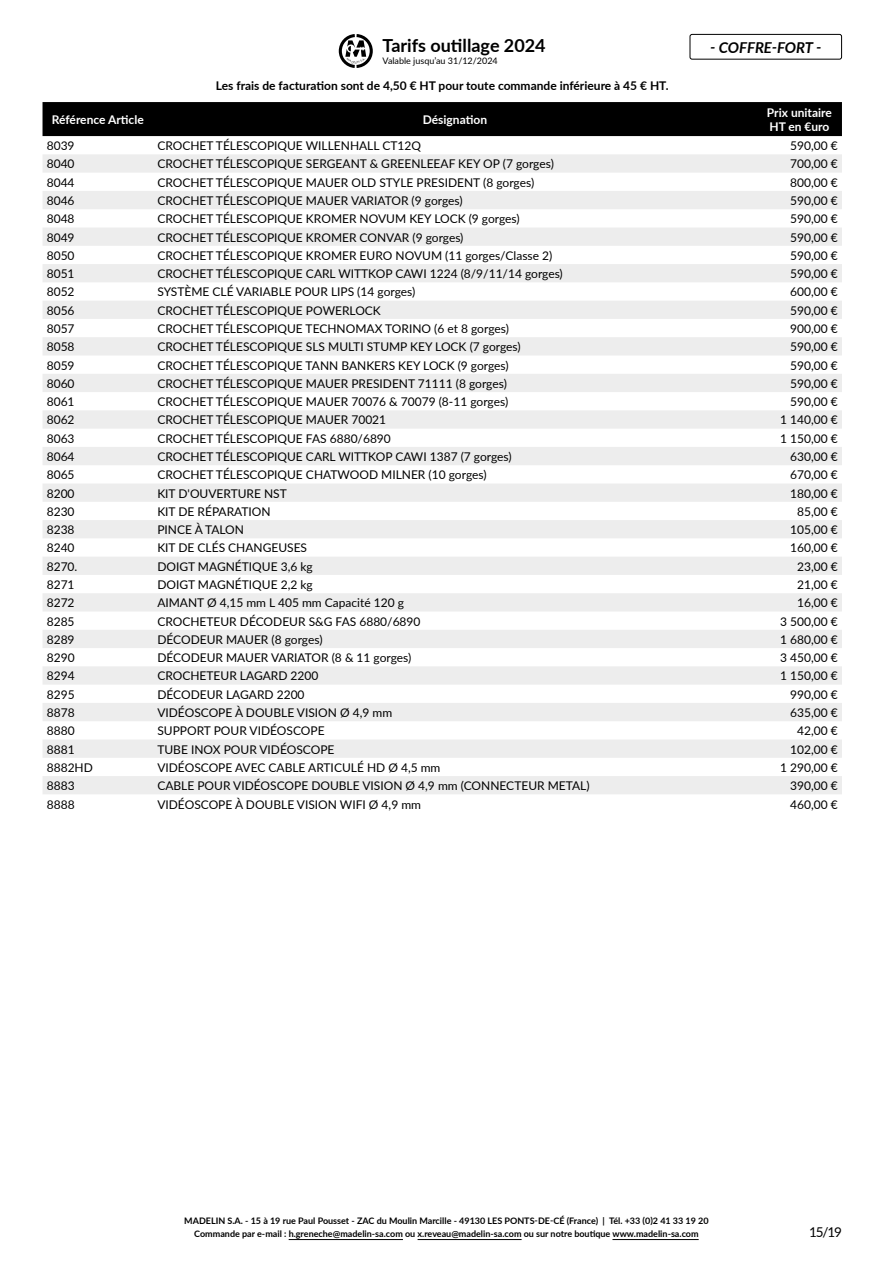
<style>
.page{position:relative;width:893px;height:1263px;background:#fff}
.page>*{position:absolute;margin:0;border:0;box-sizing:border-box;transform-origin:0 0}
.t1{font:700 18px "Lato";color:#000}
.t2{font:italic 700 15px "Lato";color:#000}
.t3{font:13.5px "Lato";color:#000}
.t4{font:12px "Lato";color:#000}
.t5{font:700 12px "Lato";color:#000}
.t6{font:700 12px/14.4px "Lato";color:#fff}
.t7{font:700 9px/13.5px "Lato";color:#000;text-align:center}
.t8{font:9px "Lato";color:#000}
</style>
<div class="page">
<hr style="left:289px;top:1239px;width:114px;height:1px;background:#000">
<hr style="left:418px;top:1239px;width:104px;height:1px;background:#000">
<hr style="left:612px;top:1239px;width:87px;height:1px;background:#000">
<div style="left:43px;top:102px;width:799px;height:34px;background:#000"></div>
<svg style="left:43px;top:154px;width:799px;height:640px;fill:#f1f1f1"></svg>
<div style="left:690px;top:34px;width:152px;height:26px;border:1px solid #000;border-radius:2px"></div>
<svg style="left:339px;top:34px;width:34px;height:34px"></svg>
<h1 class="t1" style="left:383px;top:32px;width:165px">Tarifs outillage 2024</h1>
<p class="t8" style="left:383px;top:55px;width:117px">Valable jusqu’au 31/12/2024</p>
<p class="t5" style="left:216px;top:77px;width:454px">Les frais de facturation sont de 4,50 € HT pour toute commande inférieure à 45 € HT.</p>
<p class="t2" style="left:710px;top:36px;width:113px">- COFFRE-FORT -</p>
<p class="t6" style="left:52px;top:112px;width:93px">Référence Article</p>
<p class="t6" style="left:423px;top:112px;width:66px">Désignation</p>
<p class="t6" style="left:767px;top:105px;width:66px">Prix unitaire<br>HT en €uro</p>
<p class="t4" style="left:47px;top:137px;width:29px">8039</p>
<p class="t4" style="left:157px;top:137px;width:265px">CROCHET TÉLESCOPIQUE WILLENHALL CT12Q</p>
<p class="t4" style="left:790px;top:137px;width:49px">590,00 €</p>
<p class="t4" style="left:47px;top:155px;width:29px">8040</p>
<p class="t4" style="left:157px;top:155px;width:398px">CROCHET TÉLESCOPIQUE SERGEANT &amp; GREENLEEAF KEY OP (7 gorges)</p>
<p class="t4" style="left:790px;top:155px;width:49px">700,00 €</p>
<p class="t4" style="left:47px;top:174px;width:29px">8044</p>
<p class="t4" style="left:157px;top:174px;width:378px">CROCHET TÉLESCOPIQUE MAUER OLD STYLE PRESIDENT (8 gorges)</p>
<p class="t4" style="left:790px;top:174px;width:49px">800,00 €</p>
<p class="t4" style="left:47px;top:192px;width:29px">8046</p>
<p class="t4" style="left:157px;top:192px;width:307px">CROCHET TÉLESCOPIQUE MAUER VARIATOR (9 gorges)</p>
<p class="t4" style="left:790px;top:192px;width:49px">590,00 €</p>
<p class="t4" style="left:47px;top:210px;width:29px">8048</p>
<p class="t4" style="left:157px;top:210px;width:364px">CROCHET TÉLESCOPIQUE KROMER NOVUM KEY LOCK (9 gorges)</p>
<p class="t4" style="left:790px;top:210px;width:49px">590,00 €</p>
<p class="t4" style="left:47px;top:229px;width:29px">8049</p>
<p class="t4" style="left:157px;top:229px;width:308px">CROCHET TÉLESCOPIQUE KROMER CONVAR (9 gorges)</p>
<p class="t4" style="left:790px;top:229px;width:49px">590,00 €</p>
<p class="t4" style="left:47px;top:247px;width:29px">8050</p>
<p class="t4" style="left:157px;top:247px;width:397px">CROCHET TÉLESCOPIQUE KROMER EURO NOVUM (11 gorges/Classe 2)</p>
<p class="t4" style="left:790px;top:247px;width:49px">590,00 €</p>
<p class="t4" style="left:47px;top:265px;width:29px">8051</p>
<p class="t4" style="left:157px;top:265px;width:407px">CROCHET TÉLESCOPIQUE CARL WITTKOP CAWI 1224 (8/9/11/14 gorges)</p>
<p class="t4" style="left:790px;top:265px;width:49px">590,00 €</p>
<p class="t4" style="left:47px;top:283px;width:29px">8052</p>
<p class="t4" style="left:157px;top:283px;width:260px">SYSTÈME CLÉ VARIABLE POUR LIPS (14 gorges)</p>
<p class="t4" style="left:790px;top:283px;width:49px">600,00 €</p>
<p class="t4" style="left:47px;top:302px;width:29px">8056</p>
<p class="t4" style="left:157px;top:302px;width:225px">CROCHET TÉLESCOPIQUE POWERLOCK</p>
<p class="t4" style="left:790px;top:302px;width:49px">590,00 €</p>
<p class="t4" style="left:47px;top:320px;width:29px">8057</p>
<p class="t4" style="left:157px;top:320px;width:353px">CROCHET TÉLESCOPIQUE TECHNOMAX TORINO (6 et 8 gorges)</p>
<p class="t4" style="left:790px;top:320px;width:49px">900,00 €</p>
<p class="t4" style="left:47px;top:338px;width:29px">8058</p>
<p class="t4" style="left:157px;top:338px;width:365px">CROCHET TÉLESCOPIQUE SLS MULTI STUMP KEY LOCK (7 gorges)</p>
<p class="t4" style="left:790px;top:338px;width:49px">590,00 €</p>
<p class="t4" style="left:47px;top:357px;width:29px">8059</p>
<p class="t4" style="left:157px;top:357px;width:353px">CROCHET TÉLESCOPIQUE TANN BANKERS KEY LOCK (9 gorges)</p>
<p class="t4" style="left:790px;top:357px;width:49px">590,00 €</p>
<p class="t4" style="left:47px;top:375px;width:29px">8060</p>
<p class="t4" style="left:157px;top:375px;width:351px">CROCHET TÉLESCOPIQUE MAUER PRESIDENT 71111 (8 gorges)</p>
<p class="t4" style="left:790px;top:375px;width:49px">590,00 €</p>
<p class="t4" style="left:47px;top:393px;width:29px">8061</p>
<p class="t4" style="left:157px;top:393px;width:352px">CROCHET TÉLESCOPIQUE MAUER 70076 &amp; 70079 (8-11 gorges)</p>
<p class="t4" style="left:790px;top:393px;width:49px">590,00 €</p>
<p class="t4" style="left:47px;top:411px;width:29px">8062</p>
<p class="t4" style="left:157px;top:411px;width:230px">CROCHET TÉLESCOPIQUE MAUER 70021</p>
<p class="t4" style="left:780px;top:411px;width:59px">1 140,00 €</p>
<p class="t4" style="left:47px;top:430px;width:29px">8063</p>
<p class="t4" style="left:157px;top:430px;width:235px">CROCHET TÉLESCOPIQUE FAS 6880/6890</p>
<p class="t4" style="left:780px;top:430px;width:59px">1 150,00 €</p>
<p class="t4" style="left:47px;top:448px;width:29px">8064</p>
<p class="t4" style="left:157px;top:448px;width:356px">CROCHET TÉLESCOPIQUE CARL WITTKOP CAWI 1387 (7 gorges)</p>
<p class="t4" style="left:790px;top:448px;width:49px">630,00 €</p>
<p class="t4" style="left:47px;top:466px;width:29px">8065</p>
<p class="t4" style="left:157px;top:466px;width:331px">CROCHET TÉLESCOPIQUE CHATWOOD MILNER (10 gorges)</p>
<p class="t4" style="left:790px;top:466px;width:49px">670,00 €</p>
<p class="t4" style="left:47px;top:485px;width:29px">8200</p>
<p class="t4" style="left:157px;top:485px;width:131px">KIT D'OUVERTURE NST</p>
<p class="t4" style="left:790px;top:485px;width:49px">180,00 €</p>
<p class="t4" style="left:47px;top:503px;width:29px">8230</p>
<p class="t4" style="left:157px;top:503px;width:115px">KIT DE RÉPARATION</p>
<p class="t4" style="left:797px;top:503px;width:42px">85,00 €</p>
<p class="t4" style="left:47px;top:521px;width:29px">8238</p>
<p class="t4" style="left:157px;top:521px;width:88px">PINCE À TALON</p>
<p class="t4" style="left:790px;top:521px;width:49px">105,00 €</p>
<p class="t4" style="left:47px;top:539px;width:29px">8240</p>
<p class="t4" style="left:157px;top:539px;width:151px">KIT DE CLÉS CHANGEUSES</p>
<p class="t4" style="left:790px;top:539px;width:49px">160,00 €</p>
<p class="t4" style="left:47px;top:558px;width:32px">8270.</p>
<p class="t4" style="left:157px;top:558px;width:157px">DOIGT MAGNÉTIQUE 3,6 kg</p>
<p class="t4" style="left:797px;top:558px;width:42px">23,00 €</p>
<p class="t4" style="left:47px;top:576px;width:29px">8271</p>
<p class="t4" style="left:157px;top:576px;width:157px">DOIGT MAGNÉTIQUE 2,2 kg</p>
<p class="t4" style="left:797px;top:576px;width:42px">21,00 €</p>
<p class="t4" style="left:47px;top:594px;width:29px">8272</p>
<p class="t4" style="left:157px;top:594px;width:248px">AIMANT Ø 4,15 mm L 405 mm Capacité 120 g</p>
<p class="t4" style="left:797px;top:594px;width:42px">16,00 €</p>
<p class="t4" style="left:47px;top:613px;width:29px">8285</p>
<p class="t4" style="left:157px;top:613px;width:265px">CROCHETEUR DÉCODEUR S&amp;G FAS 6880/6890</p>
<p class="t4" style="left:780px;top:613px;width:59px">3 500,00 €</p>
<p class="t4" style="left:47px;top:631px;width:29px">8289</p>
<p class="t4" style="left:157px;top:631px;width:167px">DÉCODEUR MAUER (8 gorges)</p>
<p class="t4" style="left:780px;top:631px;width:59px">1 680,00 €</p>
<p class="t4" style="left:47px;top:649px;width:29px">8290</p>
<p class="t4" style="left:157px;top:649px;width:256px">DÉCODEUR MAUER VARIATOR (8 &amp; 11 gorges)</p>
<p class="t4" style="left:780px;top:649px;width:59px">3 450,00 €</p>
<p class="t4" style="left:47px;top:667px;width:29px">8294</p>
<p class="t4" style="left:157px;top:667px;width:163px">CROCHETEUR LAGARD 2200</p>
<p class="t4" style="left:780px;top:667px;width:59px">1 150,00 €</p>
<p class="t4" style="left:47px;top:686px;width:29px">8295</p>
<p class="t4" style="left:157px;top:686px;width:149px">DÉCODEUR LAGARD 2200</p>
<p class="t4" style="left:790px;top:686px;width:49px">990,00 €</p>
<p class="t4" style="left:47px;top:704px;width:29px">8878</p>
<p class="t4" style="left:157px;top:704px;width:236px">VIDÉOSCOPE À DOUBLE VISION Ø 4,9 mm</p>
<p class="t4" style="left:790px;top:704px;width:49px">635,00 €</p>
<p class="t4" style="left:47px;top:722px;width:29px">8880</p>
<p class="t4" style="left:157px;top:722px;width:169px">SUPPORT POUR VIDÉOSCOPE</p>
<p class="t4" style="left:797px;top:722px;width:42px">42,00 €</p>
<p class="t4" style="left:47px;top:741px;width:29px">8881</p>
<p class="t4" style="left:157px;top:741px;width:179px">TUBE INOX POUR VIDÉOSCOPE</p>
<p class="t4" style="left:790px;top:741px;width:49px">102,00 €</p>
<p class="t4" style="left:47px;top:759px;width:48px">8882HD</p>
<p class="t4" style="left:157px;top:759px;width:285px">VIDÉOSCOPE AVEC CABLE ARTICULÉ HD Ø 4,5 mm</p>
<p class="t4" style="left:780px;top:759px;width:59px">1 290,00 €</p>
<p class="t4" style="left:47px;top:777px;width:29px">8883</p>
<p class="t4" style="left:157px;top:777px;width:434px">CABLE POUR VIDÉOSCOPE DOUBLE VISION Ø 4,9 mm (CONNECTEUR METAL)</p>
<p class="t4" style="left:790px;top:777px;width:49px">390,00 €</p>
<p class="t4" style="left:47px;top:795px;width:29px">8888</p>
<p class="t4" style="left:157px;top:795px;width:265px">VIDÉOSCOPE À DOUBLE VISION WIFI Ø 4,9 mm</p>
<p class="t4" style="left:790px;top:795px;width:49px">460,00 €</p>
<p class="t7" style="left:184px;top:1213px;width:526px">MADELIN S.A. - 15 à 19 rue Paul Pousset - ZAC du Moulin Marcille - 49130 LES PONTS-DE-CÉ (France) | Tél. +33 (0)2 41 33 19 20<br>Commande par e-mail : h.greneche@madelin-sa.com ou x.reveau@madelin-sa.com ou sur notre boutique www.madelin-sa.com</p>
<p class="t3" style="left:809px;top:1223px;width:34px">15/19</p>
</div>
